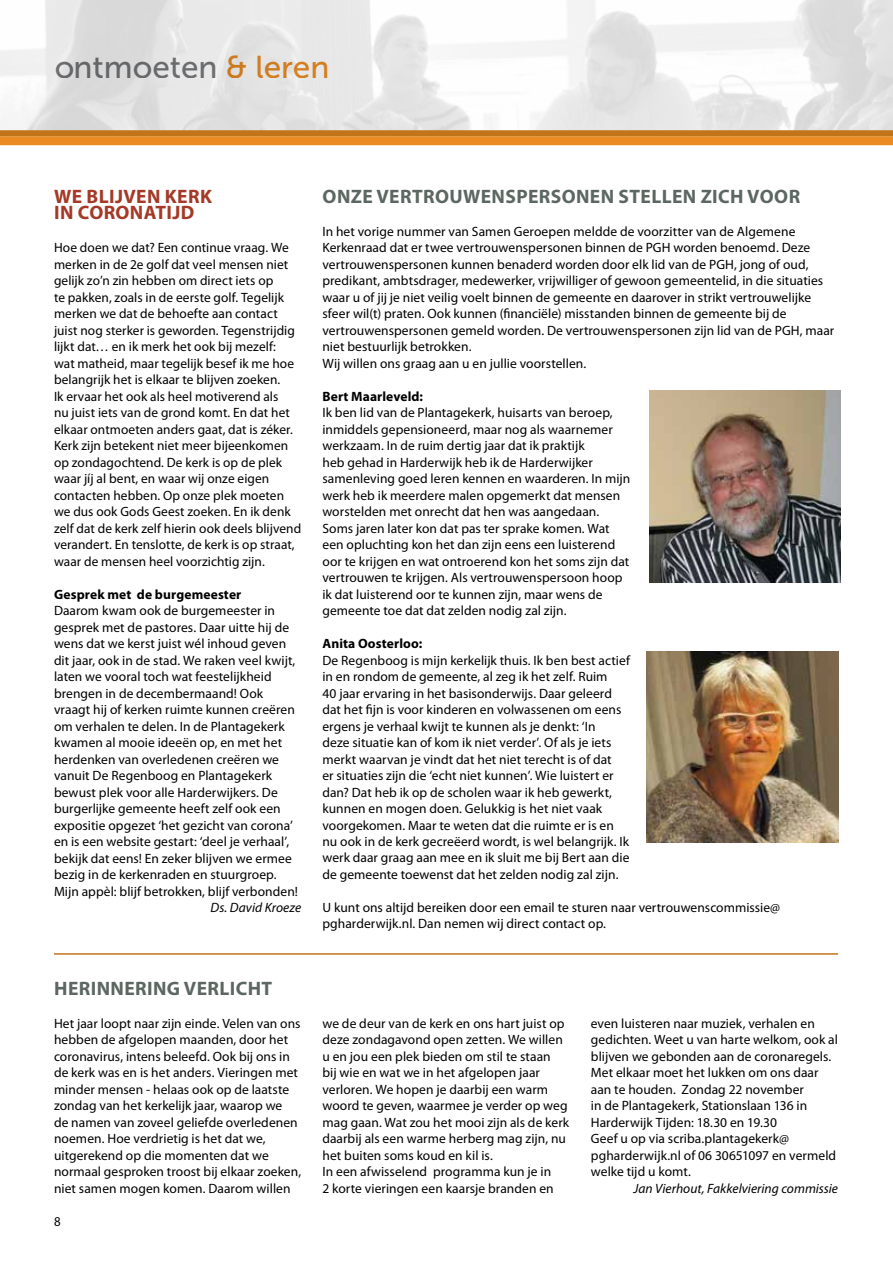
<style>
.page{position:relative;width:893px;height:1263px;background:#fff}
.page>*{position:absolute;margin:0;border:0;box-sizing:border-box;transform-origin:0 0}
.t1{font:31.5px "Museo Sans 500";color:#77787b}
.t2{font:700 19.5px "Myriad Pro";letter-spacing:.02em;color:#5c6762}
.t3{font:700 19.5px/16.5px "Myriad Pro";letter-spacing:.02em;color:#a43927}
.t4{font:13.5px/16.5px "Myriad Pro";letter-spacing:.005em;color:#000}
.t5{font:700 13.5px "Myriad Pro";letter-spacing:.01em;color:#000}
.t6{font:italic 13.5px "Myriad Pro";letter-spacing:.005em;color:#000}
.t7{font:13.5px "Myriad Pro";letter-spacing:.005em;color:#000;scale:.95 1}
.s1{color:#eb8c23}
</style>
<div class="page">
<div style="left:0;top:136px;width:893px;height:9px;background:#eb8c23"></div>
<div style="left:0;top:130px;width:893px;height:6px;background:#c2741b"></div>
<hr style="left:54px;top:953px;width:784px;height:2px;background:#c2741b">
<img style="left:649px;top:391px;width:191px;height:191px">
<img style="left:647px;top:651px;width:191px;height:191px">
<h1 class="t1" style="left:54px;top:50px;width:277px">ontmoeten <span class="s1">&amp; leren</span></h1>
<h2 class="t3" style="left:54px;top:187px;width:159px">WE BLIJVEN KERK<br>IN CORONATIJD</h2>
<p class="t4" style="left:54px;top:239px;width:249px">Hoe doen we dat? Een continue vraag. We merken in de 2e golf dat veel mensen niet gelijk zo’n zin hebben om direct iets op<br>te pakken, zoals in de eerste golf. Tegelijk merken we dat de behoefte aan contact juist nog sterker is geworden. Tegenstrijdig lijkt dat… en ik merk het ook bij mezelf:<br>wat matheid, maar tegelijk besef ik me hoe belangrijk het is elkaar te blijven zoeken.<br>Ik ervaar het ook als heel motiverend als<br>nu juist iets van de grond komt. En dat het elkaar ontmoeten anders gaat, dat is zéker.<br>Kerk zijn betekent niet meer bijeenkomen op zondagochtend. De kerk is op de plek waar jíj al bent, en waar wij onze eigen contacten hebben. Op onze plek moeten we dus ook Gods Geest zoeken. En ik denk zelf dat de kerk zelf hierin ook deels blijvend verandert. En tenslotte, de kerk is op straat, waar de mensen heel voorzichtig zijn.</p>
<p class="t5" style="left:54px;top:585px;width:189px">GESPREK MET DE BURGEMEESTER</p>
<p class="t4" style="left:54px;top:602px;width:246px">Daarom kwam ook de burgemeester in gesprek met de pastores. Daar uitte hij de wens dat we kerst juist wél inhoud geven dit jaar, ook in de stad. We raken veel kwijt, laten we vooral toch wat feestelijkheid brengen in de decembermaand! Ook vraagt hij of kerken ruimte kunnen creëren om verhalen te delen. In de Plantagekerk kwamen al mooie ideeën op, en met het herdenken van overledenen creëren we vanuit De Regenboog en Plantagekerk bewust plek voor alle Harderwijkers. De burgerlijke gemeente heeft zelf ook een expositie opgezet ‘het gezicht van corona’ en is een website gestart: ‘deel je verhaal’, bekijk dat eens! En zeker blijven we ermee bezig in de kerkenraden en stuurgroep.<br>Mijn appèl: blijf betrokken, blijf verbonden!</p>
<p class="t6" style="left:211px;top:899px;width:92px">Ds. David Kroeze</p>
<h2 class="t2" style="left:323px;top:183px;width:479px">ONZE VERTROUWENSPERSONEN STELLEN ZICH VOOR</h2>
<p class="t4" style="left:322px;top:223px;width:513px">In het vorige nummer van Samen Geroepen meldde de voorzitter van de Algemene Kerkenraad dat er twee vertrouwenspersonen binnen de PGH worden benoemd. Deze vertrouwenspersonen kunnen benaderd worden door elk lid van de PGH, jong of oud, predikant, ambtsdrager, medewerker, vrijwilliger of gewoon gemeentelid, in die situaties waar u of jij je niet veilig voelt binnen de gemeente en daarover in strikt vertrouwelijke sfeer wil(t) praten. Ook kunnen (financiële) misstanden binnen de gemeente bij de vertrouwenspersonen gemeld worden. De vertrouwenspersonen zijn lid van de PGH, maar niet bestuurlijk betrokken.<br>Wij willen ons graag aan u en jullie voorstellen.</p>
<p class="t5" style="left:322px;top:387px;width:102px">BERT MAARLEVELD:</p>
<p class="t4" style="left:322px;top:404px;width:309px">Ik ben lid van de Plantagekerk, huisarts van beroep, inmiddels gepensioneerd, maar nog als waarnemer werkzaam. In de ruim dertig jaar dat ik praktijk<br>heb gehad in Harderwijk heb ik de Harderwijker samenleving goed leren kennen en waarderen. In mijn werk heb ik meerdere malen opgemerkt dat mensen worstelden met onrecht dat hen was aangedaan.<br>Soms jaren later kon dat pas ter sprake komen. Wat een opluchting kon het dan zijn eens een luisterend oor te krijgen en wat ontroerend kon het soms zijn dat vertrouwen te krijgen. Als vertrouwenspersoon hoop ik dat luisterend oor te kunnen zijn, maar wens de gemeente toe dat dat zelden nodig zal zijn.</p>
<p class="t5" style="left:322px;top:635px;width:101px">ANITA OOSTERLOO:</p>
<p class="t4" style="left:322px;top:651px;width:309px">De Regenboog is mijn kerkelijk thuis. Ik ben best actief in en rondom de gemeente, al zeg ik het zelf. Ruim<br>40 jaar ervaring in het basisonderwijs. Daar geleerd dat het fijn is voor kinderen en volwassenen om eens ergens je verhaal kwijt te kunnen als je denkt: ‘In<br>deze situatie kan of kom ik niet verder’. Of als je iets merkt waarvan je vindt dat het niet terecht is of dat<br>er situaties zijn die ‘echt niet kunnen’. Wie luistert er dan? Dat heb ik op de scholen waar ik heb gewerkt, kunnen en mogen doen. Gelukkig is het niet vaak voorgekomen. Maar te weten dat die ruimte er is en nu ook in de kerk gecreëerd wordt, is wel belangrijk. Ik werk daar graag aan mee en ik sluit me bij Bert aan die de gemeente toewenst dat het zelden nodig zal zijn.</p>
<p class="t4" style="left:322px;top:899px;width:459px">U kunt ons altijd bereiken door een email te sturen naar vertrouwenscommissie@ pgharderwijk.nl. Dan nemen wij direct contact op.</p>
<h2 class="t2" style="left:54px;top:975px;width:220px">HERINNERING VERLICHT</h2>
<p class="t4" style="left:54px;top:1015px;width:249px">Het jaar loopt naar zijn einde. Velen van ons hebben de afgelopen maanden, door het coronavirus, intens beleefd. Ook bij ons in de kerk was en is het anders. Vieringen met minder mensen - helaas ook op de laatste zondag van het kerkelijk jaar, waarop we<br>de namen van zoveel geliefde overledenen noemen. Hoe verdrietig is het dat we, uitgerekend op die momenten dat we normaal gesproken troost bij elkaar zoeken, niet samen mogen komen. Daarom willen</p>
<p class="t4" style="left:322px;top:1014px;width:248px">we de deur van de kerk en ons hart juist op deze zondagavond open zetten. We willen u en jou een plek bieden om stil te staan<br>bij wie en wat we in het afgelopen jaar verloren. We hopen je daarbij een warm woord te geven, waarmee je verder op weg mag gaan. Wat zou het mooi zijn als de kerk daarbij als een warme herberg mag zijn, nu het buiten soms koud en kil is.<br>In een afwisselend programma kun je in<br>2 korte vieringen een kaarsje branden en</p>
<p class="t4" style="left:591px;top:1014px;width:249px">even luisteren naar muziek, verhalen en gedichten. Weet u van harte welkom, ook al blijven we gebonden aan de coronaregels.<br>Met elkaar moet het lukken om ons daar aan te houden. Zondag 22 november<br>in de Plantagekerk, Stationslaan 136 in Harderwijk Tijden: 18.30 en 19.30<br>Geef u op via scriba.plantagekerk@ pgharderwijk.nl of 06 30651097 en vermeld welke tijd u komt.</p>
<p class="t6" style="left:633px;top:1180px;width:206px">Jan Vierhout, Fakkelviering commissie</p>
<p class="t7" style="left:54px;top:1213px;width:8px">8</p>
</div>
